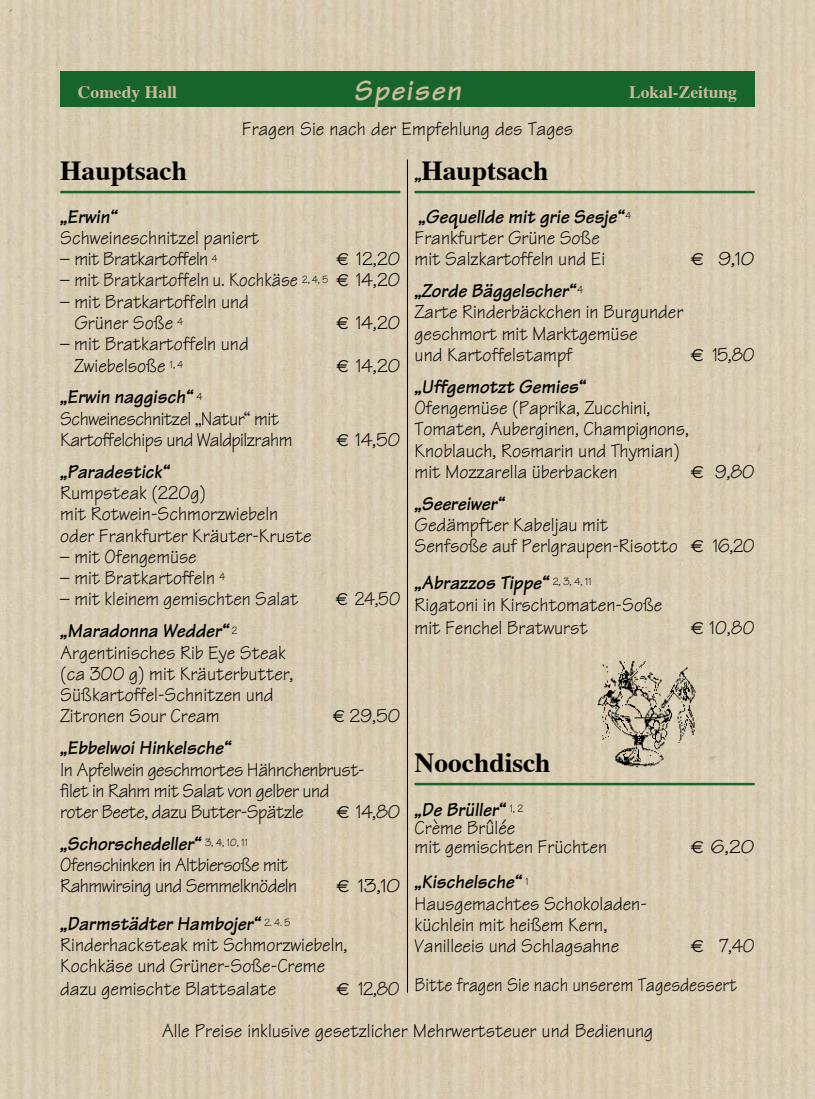
<style>
.page{position:relative;width:815px;height:1099px;background:#fff}
.page>*{position:absolute;margin:0;border:0;box-sizing:border-box;transform-origin:0 0}
.t1{font:italic 700 30px "Tekton";letter-spacing:.05em;color:#ccba99}
.t2{font:700 27.5px "Times";color:#000}
.abstand{font:20px/21.2px "Tekton";color:#000;scale:.95 1}
.abstand-2{font:20px/21.2px "Tekton";letter-spacing:-.025em;color:#000;scale:.95 1}
.abstand-3{font:italic 700 20px "Tekton";color:#000;scale:.95 1}
.unterzeile{font:20px/21.2px "Tekton";color:#000;scale:.95 1}
.abstand-4{font:20px "Tekton";color:#000;scale:.94 1}
.abstand-5{font:20px "Tekton";color:#000}
.abstand-6{font:20px "Tekton";color:#000;scale:.89 1}
.Gericht{font:italic 700 20px "Tekton";color:#000;scale:.95 1}
.abstand-7{font:20px "Tekton";color:#000;scale:1.1 1}
.abstand-8{font:20px "Tekton";color:#000;scale:.91 1}
.abstand-9{font:20px "Tekton";color:#000;scale:1.11 1}
.t3{font:700 17.5px "Times";color:#ccba99}
.s1{font-family:"Euro Sans";font-size:17.5px}
.s2{font-family:"Tekton";font-style:italic;font-size:20px}
.s3{font-weight:700;font-style:italic}
</style>
<div class="page">
<img style="left:0;top:0;width:815px;height:1098px">
<hr style="left:407px;top:159px;width:1px;height:833px;background:#000">
<div style="left:60px;top:71px;width:695px;height:35px;background:#17652c"></div>
<hr style="left:60px;top:191px;width:340px;height:2px;background:#17652c">
<hr style="left:415px;top:191px;width:340px;height:2px;background:#17652c">
<hr style="left:415px;top:782px;width:340px;height:3px;background:#17652c">
<img style="left:592px;top:662px;width:111px;height:107px">
<p class="t3" style="left:78px;top:75px;width:101px">Comedy Hall</p>
<p class="t1" style="left:354px;top:71px;width:109px">Speisen</p>
<p class="t3" style="left:629px;top:75px;width:109px">Lokal-Zeitung</p>
<p class="abstand" style="left:242px;top:118px;width:350px">Fragen Sie nach der Empfehlung des Tages</p>
<p class="t2" style="left:60px;top:144px;width:128px">Hauptsach</p>
<p class="abstand-3" style="left:60px;top:204px;width:61px">„Erwin“</p>
<p class="abstand" style="left:60px;top:227px;width:211px">Schweineschnitzel paniert</p>
<p class="abstand-2" style="left:60px;top:248px;width:167px">– mit Bratkartoffeln <sup>4</sup></p>
<p class="abstand-5" style="left:337px;top:246px;width:65px"><span class="s1">E</span> 12,20</p>
<p class="abstand" style="left:60px;top:269px;width:360px">– mit Bratkartoffeln u. Kochkäse <sup>2,</sup> <sup>4,</sup> <sup>5</sup> <span class="s1">E</span> 14,20</p>
<p class="abstand" style="left:60px;top:291px;width:200px">– mit Bratkartoffeln und</p>
<p class="abstand" style="left:74px;top:312px;width:116px">Grüner Soße <sup>4</sup></p>
<p class="abstand-5" style="left:337px;top:310px;width:65px"><span class="s1">E</span> 14,20</p>
<p class="abstand" style="left:74px;top:333px;width:185px;text-indent:-14px">– mit Bratkartoffeln und<br>Zwiebelsoße <sup>1,</sup> <sup>4</sup></p>
<p class="t2" style="left:415px;top:144px;width:135px"><span class="s2">„</span>Hauptsach</p>
<p class="abstand" style="left:415px;top:206px;width:230px"><span class="s3">„Gequellde mit grie Sesje“</span> <sup>4<br></sup>Frankfurter Grüne Soße<br>mit Salzkartoffeln und Ei</p>
<p class="abstand-7" style="left:691px;top:246px;width:59px"><span class="s1">E</span> 9,10</p>
<p class="abstand" style="left:415px;top:280px;width:284px"><span class="s3">„Zorde Bäggelscher“</span> <sup>4<br></sup>Zarte Rinderbäckchen in Burgunder geschmort mit Marktgemüse<br>und Kartoffelstampf</p>
<p class="abstand" style="left:691px;top:344px;width:69px"><span class="s1">E</span> 15,80</p>
<p class="abstand-5" style="left:337px;top:353px;width:65px"><span class="s1">E</span> 14,20</p>
<p class="abstand-3" style="left:60px;top:384px;width:151px">„Erwin naggisch“ <sup>4</sup></p>
<p class="abstand-2" style="left:60px;top:408px;width:246px">Schweineschnitzel „Natur“ mit<br>Kartoffelchips und Waldpilzrahm</p>
<p class="abstand-5" style="left:337px;top:427px;width:65px"><span class="s1">E</span> 14,50</p>
<p class="abstand-3" style="left:60px;top:459px;width:116px">„Paradestick“</p>
<p class="unterzeile" style="left:60px;top:482px;width:155px">Rumpsteak (220g)</p>
<p class="unterzeile" style="left:60px;top:503px;width:266px">mit Rotwein-Schmorzwiebeln oder Frankfurter Kräuter-Kruste</p>
<p class="abstand-4" style="left:60px;top:544px;width:147px">– mit Ofengemüse</p>
<p class="abstand-4" style="left:60px;top:565px;width:177px">– mit Bratkartoffeln <sup>4</sup></p>
<p class="abstand-4" style="left:60px;top:586px;width:255px">– mit kleinem gemischten Salat</p>
<p class="abstand-8" style="left:336px;top:586px;width:72px"><span class="s1">E</span> 24,50</p>
<p class="abstand-3" style="left:60px;top:618px;width:188px">„Maradonna Wedder“ <sup>2</sup></p>
<p class="abstand" style="left:60px;top:641px;width:247px">Argentinisches Rib Eye Steak (ca 300 g) mit Kräuterbutter,<br>Süßkartoffel-Schnitzen und<br>Zitronen Sour Cream</p>
<p class="abstand-5" style="left:333px;top:703px;width:69px"><span class="s1">E</span> 29,50</p>
<p class="abstand" style="left:415px;top:376px;width:290px"><span class="s3">„Uffgemotzt Gemies“<br></span>Ofengemüse (Paprika, Zucchini,<br>Tomaten, Auberginen, Champignons,<br>Knoblauch, Rosmarin und Thymian) mit Mozzarella überbacken</p>
<p class="abstand-5" style="left:691px;top:459px;width:65px"><span class="s1">E</span> 9,80</p>
<p class="abstand" style="left:415px;top:493px;width:360px"><span class="s3">„Seereiwer“<br></span>Gedämpfter Kabeljau mit<br>Senfsoße auf Perlgraupen-Risotto <span class="s1">E</span> 16,20</p>
<p class="abstand" style="left:415px;top:571px;width:262px;line-height:22.5px"><span class="s3">„Abrazzos Tippe“</span> <sup>2,</sup> <sup>3,</sup> <sup>4,</sup> <sup>11<br></sup>Rigatoni in Kirschtomaten-Soße mit Fenchel Bratwurst</p>
<p class="abstand" style="left:691px;top:617px;width:69px"><span class="s1">E</span> 10,80</p>
<p class="abstand-3" style="left:60px;top:735px;width:180px">„Ebbelwoi Hinkelsche“</p>
<p class="abstand-2" style="left:60px;top:758px;width:322px">In Apfelwein geschmortes Hähnchenbrust&shy;filet in Rahm mit Salat von gelber und roter Beete, dazu Butter-Spätzle</p>
<p class="t2" style="left:415px;top:736px;width:137px">Noochdisch</p>
<p class="Gericht" style="left:415px;top:796px;width:116px">„De Brüller“ <sup>1,</sup> <sup>2</sup></p>
<p class="abstand" style="left:415px;top:818px;width:204px;line-height:18.8px">Crème Brûlée<br>mit gemischten Früchten</p>
<p class="abstand-5" style="left:337px;top:799px;width:65px"><span class="s1">E</span> 14,80</p>
<p class="abstand-3" style="left:60px;top:831px;width:199px">„Schorschedeller“ <sup>3,</sup> <sup>4,</sup> <sup>10,</sup> <sup>11</sup></p>
<p class="abstand-2" style="left:60px;top:854px;width:251px">Ofenschinken in Altbiersoße mit<br>Rahmwirsing und Semmelknödeln</p>
<p class="abstand-7" style="left:691px;top:834px;width:59px"><span class="s1">E</span> 6,20</p>
<p class="abstand" style="left:415px;top:871px;width:246px"><span class="s3">„Kischelsche“</span> <sup>1<br></sup>Hausgemachtes Schokoladen&shy;küchlein mit heißem Kern,<br>Vanilleeis und Schlagsahne</p>
<p class="abstand-9" style="left:337px;top:873px;width:59px"><span class="s1">E</span> 13,10</p>
<p class="abstand-3" style="left:60px;top:911px;width:244px">„Darmstädter Hambojer“ <sup>2.</sup> <sup>4.</sup> <sup>5</sup></p>
<p class="abstand" style="left:60px;top:933px;width:304px;line-height:21.9px">Rinderhacksteak mit Schmorzwiebeln,<br>Kochkäse und Grüner-Soße-Creme dazu gemischte Blattsalate</p>
<p class="abstand" style="left:691px;top:935px;width:69px"><span class="s1">E</span> 7,40</p>
<p class="abstand-6" style="left:415px;top:972px;width:364px">Bitte fragen Sie nach unserem Tagesdessert</p>
<p class="abstand" style="left:337px;top:978px;width:68px"><span class="s1">E</span> 12,80</p>
<p class="abstand" style="left:162px;top:1019px;width:519px">Alle Preise inklusive gesetzlicher Mehrwertsteuer und Bedienung</p>
</div>
